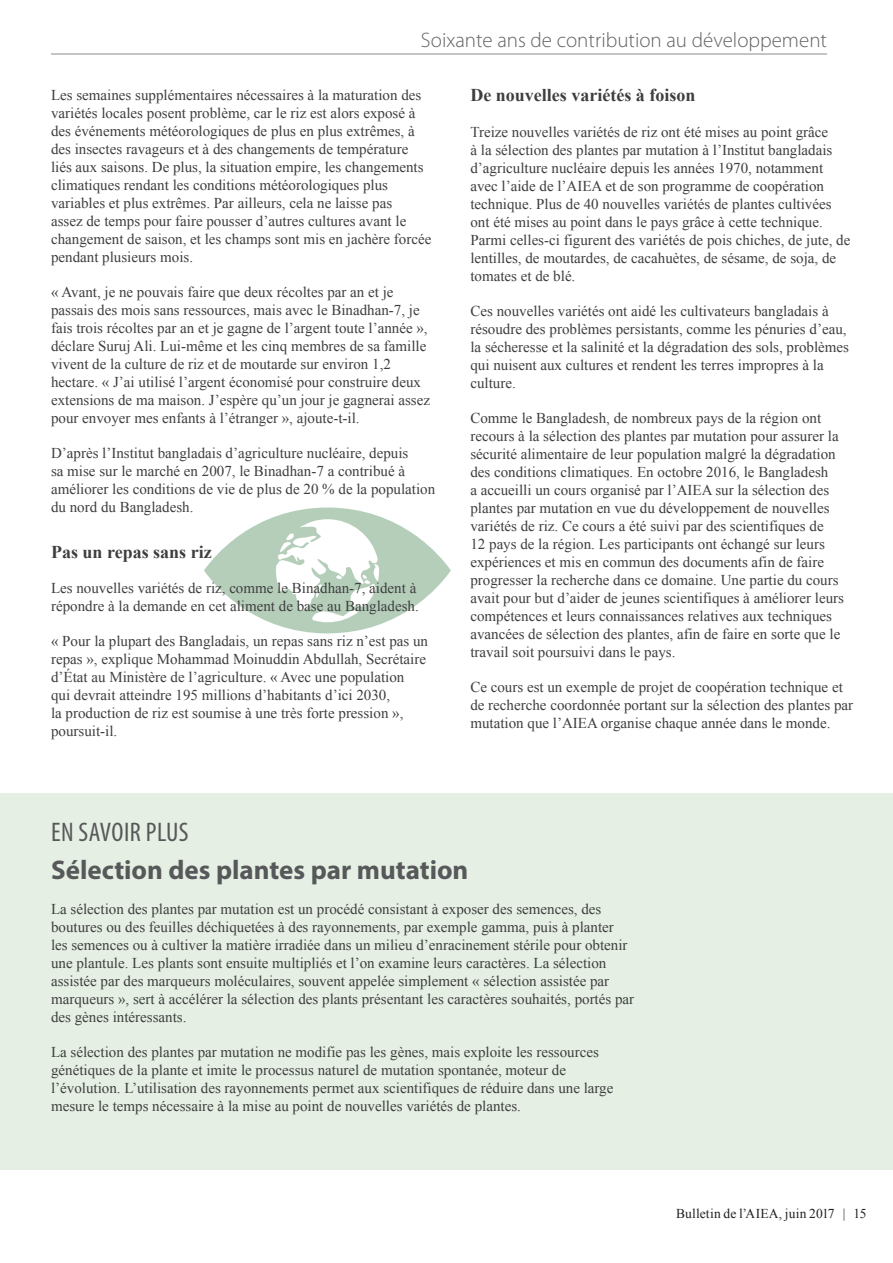
<style>
.page{position:relative;width:893px;height:1263px;background:#fff}
.page>*{position:absolute;margin:0;border:0;box-sizing:border-box;transform-origin:0 0}
.Box_-_Title{font:700 27px "Myriad Pro";color:#57585a}
.The_Science_Box_Titl{font:condensed 27px "Myriad Pro";letter-spacing:.02em;color:#57585a}
.t1{font:300 21px "Myriad Pro";color:#636366}
.Paragraph_Heading_01{font:700 18px "Times New Roman";color:#3e3e3f}
.Body_Text{font:15px/18px "Times New Roman";color:#3e3e3f}
.t2{font:13.5px "Times New Roman";letter-spacing:.01em;color:#231f20}
</style>
<div class="page">
<hr style="left:51px;top:54px;width:776px;height:1px;background:#636366">
<div style="left:0;top:793px;width:893px;height:376px;background:#e5efe3"></div>
<svg style="left:204px;top:507px;width:247px;height:126px"></svg>
<h2 class="t1" style="left:421px;top:27px;width:408px">Soixante ans de contribution au développement</h2>
<p class="Body_Text" style="left:51px;top:85px;width:382px">Les semaines supplémentaires nécessaires à la maturation des variétés locales posent problème, car le riz est alors exposé à des événements météorologiques de plus en plus extrêmes, à des insectes ravageurs et à des changements de température liés aux saisons. De plus, la situation empire, les changements climatiques rendant les conditions météorologiques plus variables et plus extrêmes. Par ailleurs, cela ne laisse pas<br>assez de temps pour faire pousser d’autres cultures avant le changement de saison, et les champs sont mis en jachère forcée pendant plusieurs mois.</p>
<p class="Body_Text" style="left:51px;top:282px;width:381px">« Avant, je ne pouvais faire que deux récoltes par an et je passais des mois sans ressources, mais avec le Binadhan-7, je fais trois récoltes par an et je gagne de l’argent toute l’année », déclare Suruj Ali. Lui-même et les cinq membres de sa famille vivent de la culture de riz et de moutarde sur environ 1,2 hectare. « J’ai utilisé l’argent économisé pour construire deux extensions de ma maison. J’espère qu’un jour je gagnerai assez pour envoyer mes enfants à l’étranger », ajoute-t-il.</p>
<p class="Body_Text" style="left:51px;top:443px;width:386px">D’après l’Institut bangladais d’agriculture nucléaire, depuis<br>sa mise sur le marché en 2007, le Binadhan-7 a contribué à améliorer les conditions de vie de plus de 20 % de la population du nord du Bangladesh.</p>
<p class="Paragraph_Heading_01" style="left:51px;top:540px;width:162px">Pas un repas sans riz</p>
<p class="Body_Text" style="left:51px;top:579px;width:369px">Les nouvelles variétés de riz, comme le Binadhan-7, aident à répondre à la demande en cet aliment de base au Bangladesh.</p>
<p class="Body_Text" style="left:51px;top:632px;width:379px">« Pour la plupart des Bangladais, un repas sans riz n’est pas un repas », explique Mohammad Moinuddin Abdullah, Secrétaire d’État au Ministère de l’agriculture. « Avec une population<br>qui devrait atteindre 195 millions d’habitants d’ici 2030,<br>la production de riz est soumise à une très forte pression », poursuit-il.</p>
<p class="Paragraph_Heading_01" style="left:470px;top:83px;width:226px">De nouvelles variétés à foison</p>
<p class="Body_Text" style="left:470px;top:122px;width:381px">Treize nouvelles variétés de riz ont été mises au point grâce<br>à la sélection des plantes par mutation à l’Institut bangladais d’agriculture nucléaire depuis les années 1970, notamment avec l’aide de l’AIEA et de son programme de coopération technique. Plus de 40 nouvelles variétés de plantes cultivées ont été mises au point dans le pays grâce à cette technique.<br>Parmi celles-ci figurent des variétés de pois chiches, de jute, de lentilles, de moutardes, de cacahuètes, de sésame, de soja, de tomates et de blé.</p>
<p class="Body_Text" style="left:470px;top:301px;width:380px">Ces nouvelles variétés ont aidé les cultivateurs bangladais à résoudre des problèmes persistants, comme les pénuries d’eau, la sécheresse et la salinité et la dégradation des sols, problèmes qui nuisent aux cultures et rendent les terres impropres à la culture.</p>
<p class="Body_Text" style="left:470px;top:408px;width:375px">Comme le Bangladesh, de nombreux pays de la région ont recours à la sélection des plantes par mutation pour assurer la sécurité alimentaire de leur population malgré la dégradation des conditions climatiques. En octobre 2016, le Bangladesh<br>a accueilli un cours organisé par l’AIEA sur la sélection des plantes par mutation en vue du développement de nouvelles variétés de riz. Ce cours a été suivi par des scientifiques de<br>12 pays de la région. Les participants ont échangé sur leurs expériences et mis en commun des documents afin de faire progresser la recherche dans ce domaine. Une partie du cours avait pour but d’aider de jeunes scientifiques à améliorer leurs compétences et leurs connaissances relatives aux techniques avancées de sélection des plantes, afin de faire en sorte que le travail soit poursuivi dans le pays.</p>
<p class="Body_Text" style="left:470px;top:677px;width:384px">Ce cours est un exemple de projet de coopération technique et de recherche coordonnée portant sur la sélection des plantes par mutation que l’AIEA organise chaque année dans le monde.</p>
<p class="The_Science_Box_Titl" style="left:51px;top:815px;width:139px">EN SAVOIR PLUS</p>
<p class="Box_-_Title" style="left:51px;top:852px;width:419px">Sélection des plantes par mutation</p>
<p class="Body_Text" style="left:51px;top:900px;width:585px">La sélection des plantes par mutation est un procédé consistant à exposer des semences, des boutures ou des feuilles déchiquetées à des rayonnements, par exemple gamma, puis à planter les semences ou à cultiver la matière irradiée dans un milieu d’enracinement stérile pour obtenir une plantule. Les plants sont ensuite multipliés et l’on examine leurs caractères. La sélection assistée par des marqueurs moléculaires, souvent appelée simplement « sélection assistée par marqueurs », sert à accélérer la sélection des plants présentant les caractères souhaités, portés par des gènes intéressants.</p>
<p class="Body_Text" style="left:51px;top:1043px;width:564px">La sélection des plantes par mutation ne modifie pas les gènes, mais exploite les ressources génétiques de la plante et imite le processus naturel de mutation spontanée, moteur de l’évolution. L’utilisation des rayonnements permet aux scientifiques de réduire dans une large mesure le temps nécessaire à la mise au point de nouvelles variétés de plantes.</p>
<p class="t2" style="left:676px;top:1205px;width:192px">Bulletin de l’AIEA, juin 2017 | 15</p>
</div>
